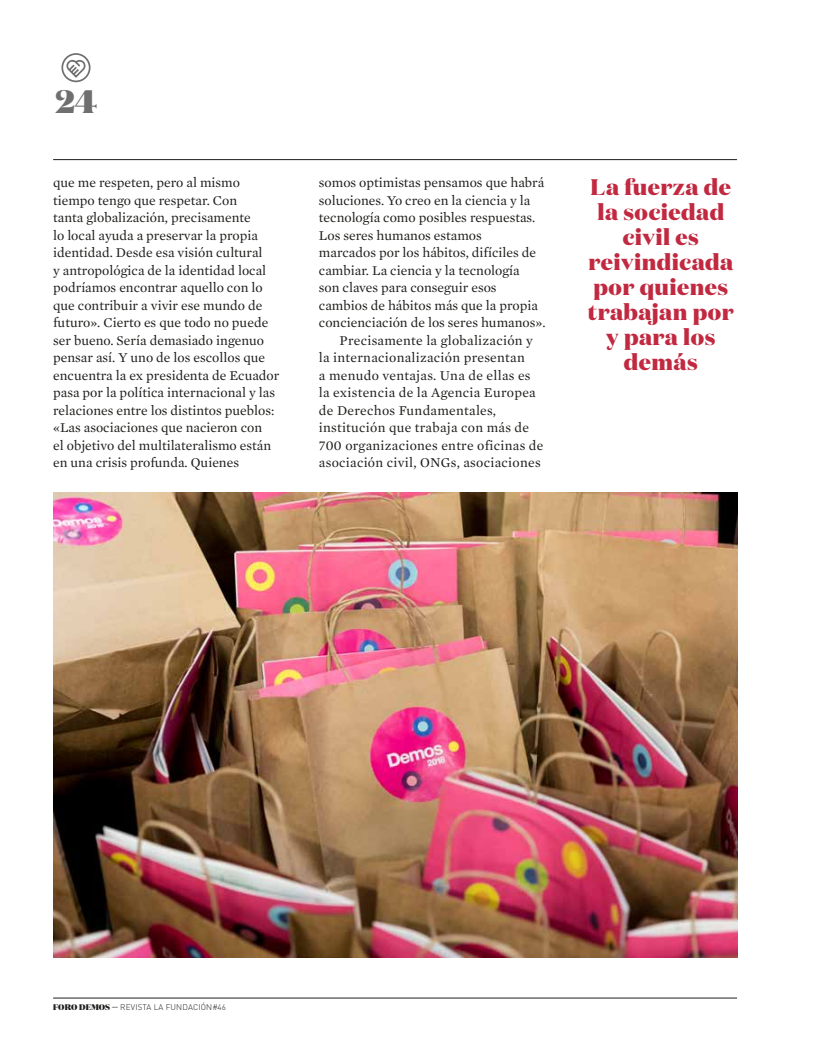
<style>
.page{position:relative;width:815px;height:1063px;background:#fff}
.page>*{position:absolute;margin:0;border:0;box-sizing:border-box;transform-origin:0 0}
.t1{font:900 32.5px "Domaine Display";color:#706f6f}
.t2{font:800 22.5px/25px "Domaine Display";letter-spacing:.02em;color:#c12940;text-align:center}
.t3{font:13.75px/17.5px "Mercury Text G1";color:#1d1d1b}
.t4{font:13.75px "Mercury Text G1";letter-spacing:.02em;color:#1d1d1b}
.t5{font:300 8.12px "DIN Pro";letter-spacing:.02em;color:#1d1d1b}
.s1{font-family:"Domaine Display";font-weight:900}
</style>
<div class="page">
<hr style="left:53px;top:159px;width:684px;height:1px;background:#1d1d1b">
<hr style="left:53px;top:998px;width:684px;height:1px;background:#1d1d1b">
<svg style="left:62px;top:54px;width:28px;height:27px"></svg>
<svg style="left:66px;top:58px;width:22px;height:23px"></svg>
<div style="left:61px;top:53px;width:30px;height:29px;border:2px solid #706f6f;border-radius:50%"></div>
<img style="left:53px;top:492px;width:684px;height:465px">
<h1 class="t1" style="left:55px;top:80px;width:43px">24</h1>
<p class="t3" style="left:53px;top:174px;width:228px">que me respeten, pero al mismo tiempo tengo que respetar. Con<br>tanta globalización, precisamente<br>lo local ayuda a preservar la propia identidad. Desde esa visión cultural<br>y antropológica de la identidad local podríamos encontrar aquello con lo que contribuir a vivir ese mundo de futuro». Cierto es que todo no puede ser bueno. Sería demasiado ingenuo pensar así. Y uno de los escollos que encuentra la ex presidenta de Ecuador pasa por la política internacional y las relaciones entre los distintos pueblos: «Las asociaciones que nacieron con<br>el objetivo del multilateralismo están en una crisis profunda. Quienes</p>
<p class="t3" style="left:319px;top:174px;width:227px">somos optimistas pensamos que habrá</p>
<p class="t3" style="left:319px;top:192px;width:213px">soluciones. Yo creo en la ciencia y la</p>
<p class="t3" style="left:319px;top:209px;width:218px">tecnología como posibles respuestas.</p>
<p class="t3" style="left:319px;top:227px;width:164px">Los seres humanos estamos</p>
<p class="t3" style="left:319px;top:244px;width:219px">marcados por los hábitos, difíciles de</p>
<p class="t3" style="left:319px;top:262px;width:202px">cambiar. La ciencia y la tecnología</p>
<p class="t3" style="left:319px;top:279px;width:179px">son claves para conseguir esos</p>
<p class="t3" style="left:319px;top:297px;width:221px">cambios de hábitos más que la propia</p>
<p class="t3" style="left:319px;top:314px;width:228px">concienciación de los seres humanos».</p>
<p class="t4" style="left:340px;top:332px;width:195px">Precisamente la globalización y</p>
<p class="t4" style="left:319px;top:350px;width:207px">la internacionalización presentan</p>
<p class="t4" style="left:319px;top:367px;width:213px">a menudo ventajas. Una de ellas es</p>
<p class="t4" style="left:319px;top:385px;width:218px">la existencia de la Agencia Europea</p>
<p class="t4" style="left:319px;top:402px;width:179px">de Derechos Fundamentales,</p>
<p class="t4" style="left:319px;top:420px;width:212px">institución que trabaja con más de</p>
<p class="t4" style="left:319px;top:437px;width:226px">700 organizaciones entre oficinas de</p>
<p class="t4" style="left:319px;top:455px;width:223px">asociación civil, ONGs, asociaciones</p>
<h2 class="t2" style="left:588px;top:174px;width:147px">La fuerza de la sociedad civil es reivindicada por quienes trabajan por y para los demás</h2>
<p class="t5" style="left:53px;top:1001px;width:174px"><span class="s1">FORO DEMOS —</span> REVISTA LA FUNDACIÓN#46</p>
</div>
